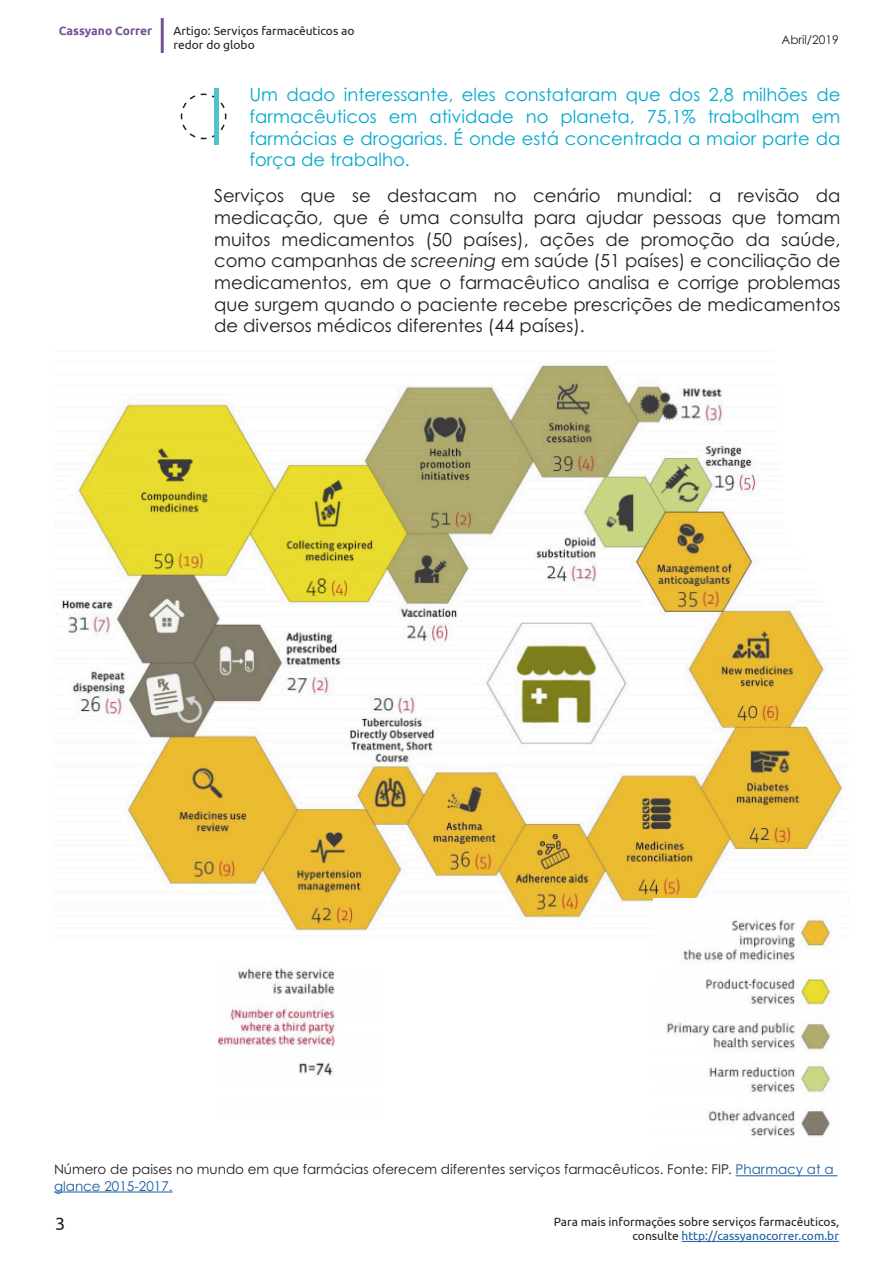
<style>
.page{position:relative;width:893px;height:1263px;background:#fff}
.page>*{position:absolute;margin:0;border:0;box-sizing:border-box;transform-origin:0 0}
.t1{font:18px/21.6px "Century Gothic Pro";color:#231f20;text-align:justify}
.t2{font:18px/21.6px "Century Gothic Pro";color:#0ac;text-align:justify}
.t3{font:18px "Ubuntu";color:#231f20}
.t4{font:13.5px/16.2px "Century Gothic Pro";color:#231f20}
.t5{font:12px/14.4px "Ubuntu";color:#231f20}
.t6{font:700 12px "Ubuntu";color:#745296}
.t7{font:12px "Century Gothic Pro";color:#231f20}
.s1{font-style:italic}
.s2{color:#175d9e}
</style>
<div class="page">
<hr style="left:682px;top:1241px;width:157px;height:1px;background:#175d9e">
<div style="left:161px;top:18px;width:3px;height:35px;border:2px solid #745296"></div>
<hr style="left:735px;top:1175px;width:102px;height:1px;background:#175d9e">
<hr style="left:54px;top:1192px;width:119px;height:1px;background:#175d9e">
<img style="left:61px;top:363px;width:783px;height:568px">
<img style="left:653px;top:898px;width:186px;height:239px">
<img style="left:218px;top:968px;width:117px;height:108px">
<svg style="left:180px;top:93px;width:47px;height:47px"></svg>
<hr style="left:215px;top:88px;width:4px;height:57px;background:#4dc3cc">
<p class="t6" style="left:59px;top:24px;width:95px">Cassyano Correr</p>
<p class="t5" style="left:173px;top:23px;width:182px">Artigo: Serviços farmacêuticos ao redor do globo</p>
<p class="t7" style="left:781px;top:33px;width:59px">Abril/2019</p>
<p class="t2" style="left:249px;top:84px;width:593px">Um dado interessante, eles constataram que dos 2,8 milhões de farmacêuticos em atividade no planeta, 75,1% trabalham em farmácias e drogarias. É onde está concentrada a maior parte da força de trabalho.</p>
<p class="t1" style="left:214px;top:185px;width:628px">Serviços que se destacam no cenário mundial: a revisão da medicação, que é uma consulta para ajudar pessoas que tomam muitos medicamentos (50 países), ações de promoção da saúde, como campanhas de <span class="s1">screening</span> em saúde (51 países) e conciliação de medicamentos, em que o farmacêutico analisa e corrige problemas que surgem quando o paciente recebe prescrições de medicamentos de diversos médicos diferentes (44 países).</p>
<p class="t4" style="left:54px;top:1161px;width:781px">Número de paises no mundo em que farmácias oferecem diferentes serviços farmacêuticos. Fonte: FIP. <span class="s2">Pharmacy at a glance 2015-2017.</span></p>
<p class="t3" style="left:55px;top:1213px;width:12px">3</p>
<p class="t5" style="left:554px;top:1214px;width:287px;text-align:right">Para mais informações sobre serviços farmacêuticos, consulte <span class="s2">http://cassyanocorrer.com.br</span></p>
</div>
